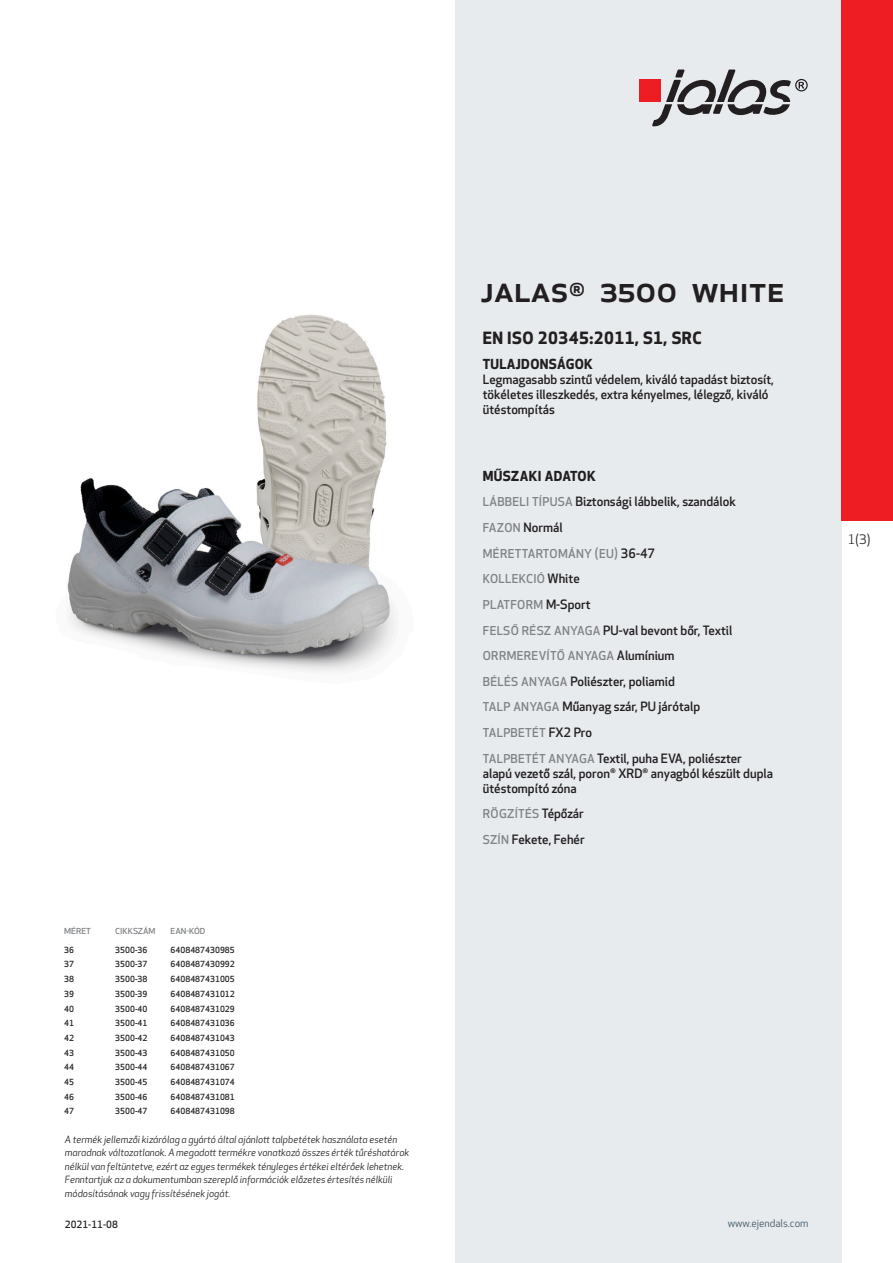
<style>
.page{position:relative;width:893px;height:1263px;background:#fff}
.page>*{position:absolute;margin:0;border:0;box-sizing:border-box;transform-origin:0 0}
.prodname{font:500 36px "Apex New";color:#231f20}
.Funktion_body{font:700 16.5px "Apex New";letter-spacing:.025em;color:#231f20}
.Funktion_body-2{font:700 13.5px "Apex New";letter-spacing:.025em;color:#231f20}
.t1{font:12.75px "Apex New";color:#231f20}
.Funktion_body-3{font:500 12.6px/15px "Apex New";color:#231f20}
.Funktion_body-4{font:500 12px "Apex New";letter-spacing:.025em;color:#808285}
.t2{font:10.5px "Apex New";color:#405968}
.t3{font:italic 9.75px/13.5px "Apex New";color:#231f20}
.t4{font:500 9.75px "Apex New";color:#231f20}
.ArticleTable_body{font:500 8.25px "Apex New";color:#231f20}
.ArticeTable_header{font:500 8.1px "Apex New";color:#808285;scale:1.06 1}
.s1{font-size:12px;color:#808285}
.s2{font-size:12.6px;color:#231f20}
</style>
<div class="page">
<div style="left:455px;top:0;width:387px;height:1263px;background:#e8ebee"></div>
<div style="left:639px;top:80px;width:22px;height:22px;background:#ee1d23"></div>
<svg style="left:652px;top:70px;width:156px;height:56px"></svg>
<div style="left:842px;top:0;width:51px;height:520px;background:#ee1d23"></div>
<img style="left:67px;top:315px;width:329px;height:357px">
<p class="ArticeTable_header" style="left:64px;top:925px;width:27px">MÉRET</p>
<p class="ArticeTable_header" style="left:115px;top:925px;width:40px">CIKKSZÁM</p>
<p class="ArticeTable_header" style="left:171px;top:925px;width:34px">EAN-KÓD</p>
<p class="ArticleTable_body" style="left:64px;top:944px;width:11px">36</p>
<p class="ArticleTable_body" style="left:115px;top:944px;width:34px">3500-36</p>
<p class="ArticleTable_body" style="left:171px;top:944px;width:66px">6408487430985</p>
<p class="ArticleTable_body" style="left:64px;top:959px;width:11px">37</p>
<p class="ArticleTable_body" style="left:115px;top:959px;width:34px">3500-37</p>
<p class="ArticleTable_body" style="left:171px;top:959px;width:66px">6408487430992</p>
<p class="ArticleTable_body" style="left:64px;top:973px;width:11px">38</p>
<p class="ArticleTable_body" style="left:115px;top:973px;width:34px">3500-38</p>
<p class="ArticleTable_body" style="left:171px;top:973px;width:66px">6408487431005</p>
<p class="ArticleTable_body" style="left:64px;top:988px;width:11px">39</p>
<p class="ArticleTable_body" style="left:115px;top:988px;width:34px">3500-39</p>
<p class="ArticleTable_body" style="left:171px;top:988px;width:66px">6408487431012</p>
<p class="ArticleTable_body" style="left:64px;top:1003px;width:11px">40</p>
<p class="ArticleTable_body" style="left:115px;top:1003px;width:34px">3500-40</p>
<p class="ArticleTable_body" style="left:171px;top:1003px;width:66px">6408487431029</p>
<p class="ArticleTable_body" style="left:64px;top:1018px;width:11px">41</p>
<p class="ArticleTable_body" style="left:115px;top:1018px;width:34px">3500-41</p>
<p class="ArticleTable_body" style="left:171px;top:1018px;width:66px">6408487431036</p>
<p class="ArticleTable_body" style="left:64px;top:1032px;width:11px">42</p>
<p class="ArticleTable_body" style="left:115px;top:1032px;width:34px">3500-42</p>
<p class="ArticleTable_body" style="left:171px;top:1032px;width:66px">6408487431043</p>
<p class="ArticleTable_body" style="left:64px;top:1047px;width:11px">43</p>
<p class="ArticleTable_body" style="left:115px;top:1047px;width:34px">3500-43</p>
<p class="ArticleTable_body" style="left:171px;top:1047px;width:66px">6408487431050</p>
<p class="ArticleTable_body" style="left:64px;top:1062px;width:11px">44</p>
<p class="ArticleTable_body" style="left:115px;top:1062px;width:34px">3500-44</p>
<p class="ArticleTable_body" style="left:171px;top:1062px;width:66px">6408487431067</p>
<p class="ArticleTable_body" style="left:64px;top:1076px;width:11px">45</p>
<p class="ArticleTable_body" style="left:115px;top:1076px;width:34px">3500-45</p>
<p class="ArticleTable_body" style="left:171px;top:1076px;width:66px">6408487431074</p>
<p class="ArticleTable_body" style="left:64px;top:1091px;width:11px">46</p>
<p class="ArticleTable_body" style="left:115px;top:1091px;width:34px">3500-46</p>
<p class="ArticleTable_body" style="left:171px;top:1091px;width:66px">6408487431081</p>
<p class="ArticleTable_body" style="left:64px;top:1106px;width:11px">47</p>
<p class="ArticleTable_body" style="left:115px;top:1106px;width:34px">3500-47</p>
<p class="ArticleTable_body" style="left:171px;top:1106px;width:66px">6408487431098</p>
<p class="t3" style="left:65px;top:1132px;width:346px">A termék jellemzői kizárólag a gyártó által ajánlott talpbetétek használata esetén maradnak változatlanok. A megadott termékre vonatkozó összes érték tűréshatárok nélkül van feltüntetve, ezért az egyes termékek tényleges értékei eltérőek lehetnek.<br>Fenntartjuk az a dokumentumban szereplő információk előzetes értesítés nélküli módosításának vagy frissítésének jogát.</p>
<p class="t4" style="left:65px;top:1218px;width:54px">2021-11-08</p>
<p class="prodname" style="left:480px;top:265px;width:306px">JALAS<sup>®</sup> 3500 WHITE</p>
<p class="Funktion_body" style="left:483px;top:326px;width:220px">EN ISO 20345:2011, S1, SRC</p>
<p class="Funktion_body-2" style="left:483px;top:355px;width:112px">TULAJDONSÁGOK</p>
<p class="Funktion_body-3" style="left:483px;top:372px;width:293px">Legmagasabb szintű védelem, kiváló tapadást biztosít, tökéletes illeszkedés, extra kényelmes, lélegző, kiváló ütéstompítás</p>
<p class="Funktion_body-2" style="left:483px;top:466px;width:114px">MŰSZAKI ADATOK</p>
<p class="Funktion_body-3" style="left:483px;top:494px;width:255px"><span class="s1">LÁBBELI TÍPUSA</span> Biztonsági lábbelik, szandálok</p>
<p class="Funktion_body-3" style="left:483px;top:520px;width:81px"><span class="s1">FAZON</span> Normál</p>
<p class="Funktion_body-4" style="left:483px;top:545px;width:174px">MÉRETTARTOMÁNY (EU) <span class="s2">36-47</span></p>
<p class="Funktion_body-4" style="left:483px;top:571px;width:98px">KOLLEKCIÓ <span class="s2">White</span></p>
<p class="Funktion_body-4" style="left:483px;top:596px;width:109px">PLATFORM <span class="s2">M-Sport</span></p>
<p class="Funktion_body-3" style="left:483px;top:622px;width:251px"><span class="s1">FELSŐ RÉSZ ANYAGA</span> PU-val bevont bőr, Textil</p>
<p class="Funktion_body-4" style="left:483px;top:648px;width:193px">ORRMEREVÍTŐ ANYAGA <span class="s2">Alumínium</span></p>
<p class="Funktion_body-3" style="left:483px;top:673px;width:194px"><span class="s1">BÉLÉS ANYAGA</span> Poliészter, poliamid</p>
<p class="Funktion_body-3" style="left:483px;top:699px;width:219px"><span class="s1">TALP ANYAGA</span> Műanyag szár, PU járótalp</p>
<p class="Funktion_body-4" style="left:483px;top:725px;width:111px">TALPBETÉT <span class="s2">FX2 Pro</span></p>
<p class="Funktion_body-3" style="left:483px;top:750px;width:292px"><span class="s1">TALPBETÉT ANYAGA</span> Textil, puha EVA, poliészter alapú vezető szál, poron<sup>®</sup> XRD<sup>®</sup> anyagból készült dupla ütéstompító zóna</p>
<p class="Funktion_body-4" style="left:483px;top:806px;width:102px">RÖGZÍTÉS <span class="s2">Tépőzár</span></p>
<p class="Funktion_body-3" style="left:483px;top:832px;width:103px"><span class="s1">SZÍN</span> Fekete, Fehér</p>
<p class="t1" style="left:848px;top:531px;width:24px">1(3)</p>
<p class="t2" style="left:728px;top:1217px;width:82px">www.ejendals.com</p>
</div>
